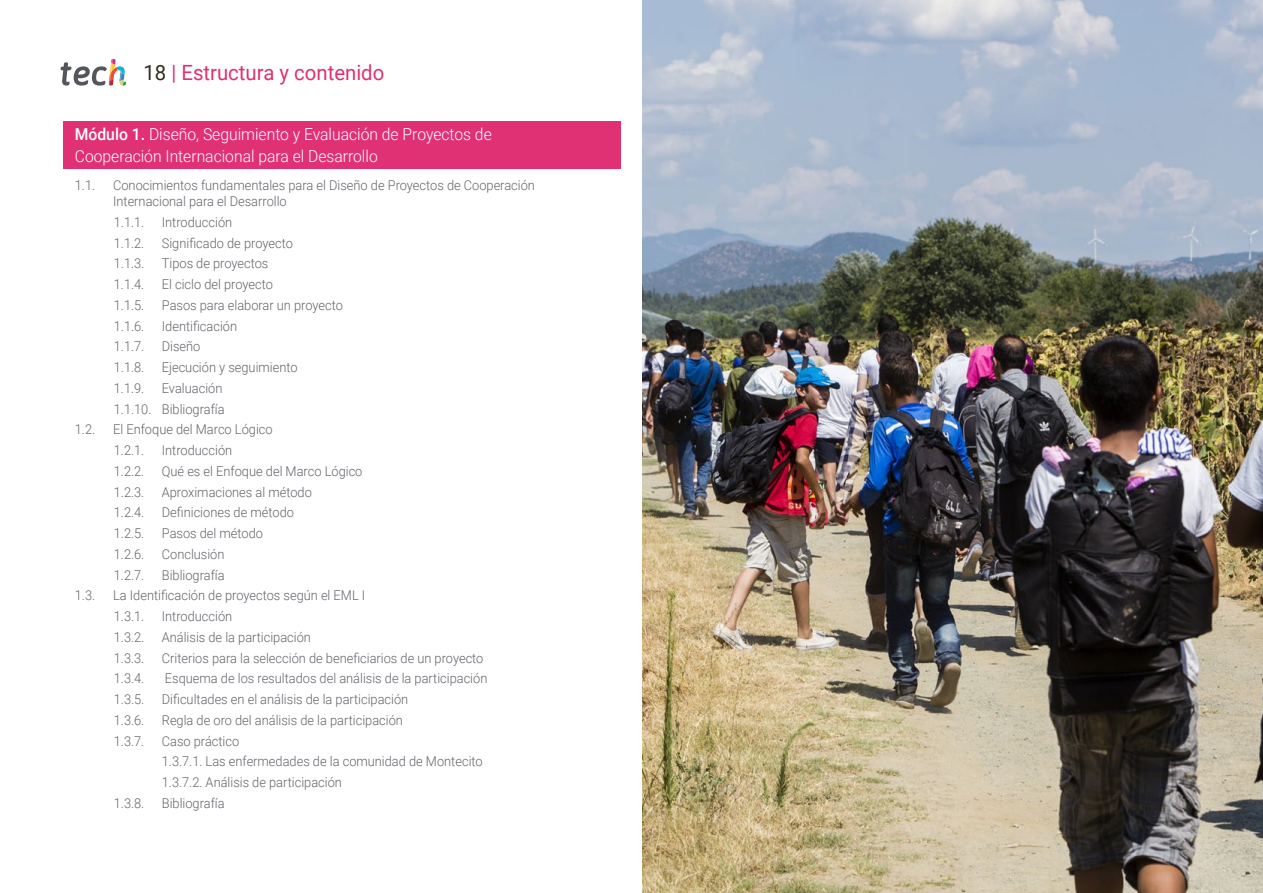
<style>
.page{position:relative;width:1263px;height:893px;background:#fff}
.page>*{position:absolute;margin:0;border:0;box-sizing:border-box;transform-origin:0 0}
.t1{font:21px "Roboto";color:#df3174}
.t2{font:300 16.5px/22.5px "Roboto";color:#fff;scale:.95 1}
.t3{font:300 13.5px/20.7px "Roboto";color:#61646a;scale:.95 1}
.s1{color:#312e20}
.s2{font-weight:500}
</style>
<div class="page">
<div style="left:64px;top:121px;width:557px;height:48px;background:#df3174"></div>
<img style="left:642px;top:0;width:621px;height:893px">
<svg style="left:61px;top:59px;width:65px;height:27px"></svg>
<h1 class="t1" style="left:144px;top:57px;width:242px"><span class="s1">18</span> | Estructura y contenido</h1>
<p class="t2" style="left:75px;top:122px;width:440px"><span class="s2">Módulo 1.</span> Diseño, Seguimiento y Evaluación de Proyectos de<br>Cooperación Internacional para el Desarrollo</p>
<p class="t3" style="left:75px;top:174px;width:23px">1.1.</p>
<p class="t3" style="left:113px;top:176px;width:445px;line-height:16.5px">Conocimientos fundamentales para el Diseño de Proyectos de Cooperación<br>Internacional para el Desarrollo</p>
<p class="t3" style="left:114px;top:211px;width:34px">1.1.1.</p>
<p class="t3" style="left:162px;top:211px;width:76px">Introducción</p>
<p class="t3" style="left:114px;top:232px;width:34px">1.1.2.</p>
<p class="t3" style="left:162px;top:232px;width:139px">Significado de proyecto</p>
<p class="t3" style="left:114px;top:253px;width:34px">1.1.3.</p>
<p class="t3" style="left:162px;top:253px;width:114px">Tipos de proyectos</p>
<p class="t3" style="left:114px;top:273px;width:34px">1.1.4.</p>
<p class="t3" style="left:162px;top:273px;width:118px">El ciclo del proyecto</p>
<p class="t3" style="left:114px;top:294px;width:34px">1.1.5.</p>
<p class="t3" style="left:162px;top:294px;width:192px">Pasos para elaborar un proyecto</p>
<p class="t3" style="left:114px;top:315px;width:34px">1.1.6.</p>
<p class="t3" style="left:162px;top:315px;width:81px">Identificación</p>
<p class="t3" style="left:114px;top:336px;width:34px">1.1.7.</p>
<p class="t3" style="left:162px;top:336px;width:42px">Diseño</p>
<p class="t3" style="left:114px;top:356px;width:34px">1.1.8.</p>
<p class="t3" style="left:162px;top:356px;width:144px">Ejecución y seguimiento</p>
<p class="t3" style="left:114px;top:377px;width:34px">1.1.9.</p>
<p class="t3" style="left:114px;top:377px;width:118px;text-align:right">Evaluación<br>1.1.10. Bibliografía</p>
<p class="t3" style="left:75px;top:419px;width:23px">1.2.</p>
<p class="t3" style="left:113px;top:419px;width:169px">El Enfoque del Marco Lógico<br>1.2.1.</p>
<p class="t3" style="left:162px;top:439px;width:76px">Introducción</p>
<p class="t3" style="left:114px;top:460px;width:34px">1.2.2.</p>
<p class="t3" style="left:162px;top:460px;width:213px">Qué es el Enfoque del Marco Lógico</p>
<p class="t3" style="left:114px;top:481px;width:34px">1.2.3.</p>
<p class="t3" style="left:162px;top:481px;width:159px">Aproximaciones al método</p>
<p class="t3" style="left:114px;top:502px;width:34px">1.2.4.</p>
<p class="t3" style="left:162px;top:502px;width:141px">Definiciones de método</p>
<p class="t3" style="left:114px;top:522px;width:34px">1.2.5.</p>
<p class="t3" style="left:162px;top:522px;width:108px">Pasos del método</p>
<p class="t3" style="left:114px;top:543px;width:34px">1.2.6.</p>
<p class="t3" style="left:162px;top:543px;width:67px">Conclusión</p>
<p class="t3" style="left:114px;top:564px;width:34px">1.2.7.</p>
<p class="t3" style="left:162px;top:564px;width:68px">Bibliografía</p>
<p class="t3" style="left:75px;top:585px;width:23px">1.3.</p>
<p class="t3" style="left:113px;top:585px;width:267px">La Identificación de proyectos según el EML I<br>1.3.1.</p>
<p class="t3" style="left:162px;top:605px;width:76px">Introducción</p>
<p class="t3" style="left:114px;top:626px;width:34px">1.3.2.</p>
<p class="t3" style="left:162px;top:626px;width:158px">Análisis de la participación</p>
<p class="t3" style="left:114px;top:647px;width:34px">1.3.3.</p>
<p class="t3" style="left:162px;top:647px;width:340px">Criterios para la selección de beneficiarios de un proyecto</p>
<p class="t3" style="left:114px;top:668px;width:34px">1.3.4.</p>
<p class="t3" style="left:165px;top:668px;width:341px">Esquema de los resultados del análisis de la participación</p>
<p class="t3" style="left:114px;top:688px;width:34px">1.3.5.</p>
<p class="t3" style="left:162px;top:688px;width:261px">Dificultades en el análisis de la participación</p>
<p class="t3" style="left:114px;top:709px;width:34px">1.3.6.</p>
<p class="t3" style="left:162px;top:709px;width:255px">Regla de oro del análisis de la participación</p>
<p class="t3" style="left:114px;top:730px;width:34px">1.3.7.</p>
<p class="t3" style="left:162px;top:730px;width:339px">Caso práctico<br>1.3.7.1. Las enfermedades de la comunidad de Montecito<br>1.3.7.2. Análisis de participación</p>
<p class="t3" style="left:114px;top:792px;width:34px">1.3.8.</p>
<p class="t3" style="left:162px;top:792px;width:68px">Bibliografía</p>
</div>
